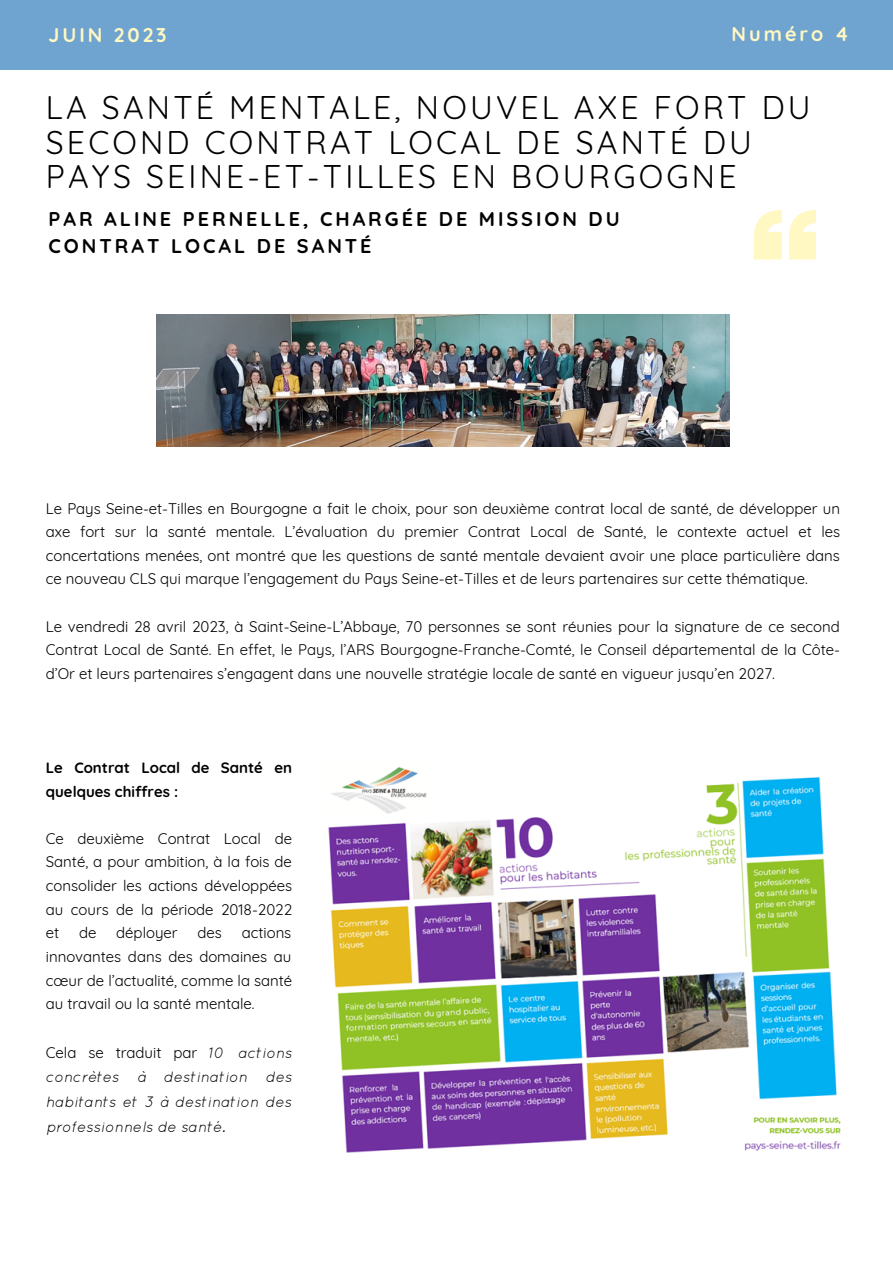
<style>
.page{position:relative;width:893px;height:1264px;background:#fff}
.page>*{position:absolute;margin:0;border:0;box-sizing:border-box;transform-origin:0 0}
.t1{font:31.95px/34.8px "Quicksand";letter-spacing:.1em;color:#000}
.t2{font:700 19.8px/27px "Quicksand";letter-spacing:.15em;color:#000}
.t3{font:700 19.8px "Quicksand";letter-spacing:.15em;color:#fff8c2}
.t4{font:15px/23.5px "Quicksand";color:#000;text-align:justify}
.t5{font:italic 15px/24.8px "Quicksand";color:#000;text-align:justify}
.t6{font:700 15px/23.5px "Quicksand";color:#000}
.s1{font-style:normal}
</style>
<div class="page">
<div style="left:0;top:1px;width:892px;height:69px;background:#70a4d0"></div>
<svg style="left:754px;top:210px;width:61px;height:49px"></svg>
<img style="left:157px;top:314px;width:572px;height:132px">
<img style="left:328px;top:767px;width:513px;height:386px">
<p class="t3" style="left:49px;top:22px;width:120px">JUIN 2023</p>
<p class="t3" style="left:731px;top:22px;width:119px">Numéro 4</p>
<p class="t1" style="left:46px;top:89px;width:766px">LA SANTÉ MENTALE, NOUVEL AXE FORT DU<br>SECOND CONTRAT LOCAL DE SANTÉ DU<br>PAYS SEINE-ET-TILLES EN BOURGOGNE</p>
<p class="t2" style="left:49px;top:205px;width:572px">PAR ALINE PERNELLE, CHARGÉE DE MISSION DU<br>CONTRAT LOCAL DE SANTÉ</p>
<p class="t4" style="left:46px;top:496px;width:795px">Le Pays Seine-et-Tilles en Bourgogne a fait le choix, pour son deuxième contrat local de santé, de développer un axe fort sur la santé mentale. L’évaluation du premier Contrat Local de Santé, le contexte actuel et les concertations menées, ont montré que les questions de santé mentale devaient avoir une place particulière dans ce nouveau CLS qui marque l’engagement du Pays Seine-et-Tilles et de leurs partenaires sur cette thématique.</p>
<p class="t4" style="left:46px;top:614px;width:795px">Le vendredi 28 avril 2023, à Saint-Seine-L’Abbaye, 70 personnes se sont réunies pour la signature de ce second Contrat Local de Santé. En effet, le Pays, l’ARS Bourgogne-Franche-Comté, le Conseil départemental de la Côte&shy;d’Or et leurs partenaires s’engagent dans une nouvelle stratégie locale de santé en vigueur jusqu’en 2027.</p>
<p class="t6" style="left:46px;top:755px;width:248px">Le Contrat Local de Santé en quelques chiffres :</p>
<p class="t4" style="left:46px;top:826px;width:248px">Ce deuxième Contrat Local de Santé, a pour ambition, à la fois de consolider les actions développées au cours de la période 2018-2022 et</p>
<p class="t4" style="left:79px;top:920px;width:19px">de</p>
<p class="t4" style="left:116px;top:920px;width:63px">déployer</p>
<p class="t4" style="left:197px;top:920px;width:26px">des</p>
<p class="t4" style="left:46px;top:920px;width:248px;text-indent:196px">actions innovantes dans des domaines au cœur de l’actualité, comme la santé au travail ou la santé mentale.</p>
<p class="t5" style="left:46px;top:1039px;width:248px"><span class="s1">Cela se traduit par</span> 10 actions concrètes à destination des habitants et 3 à destination des professionnels de santé.</p>
</div>
